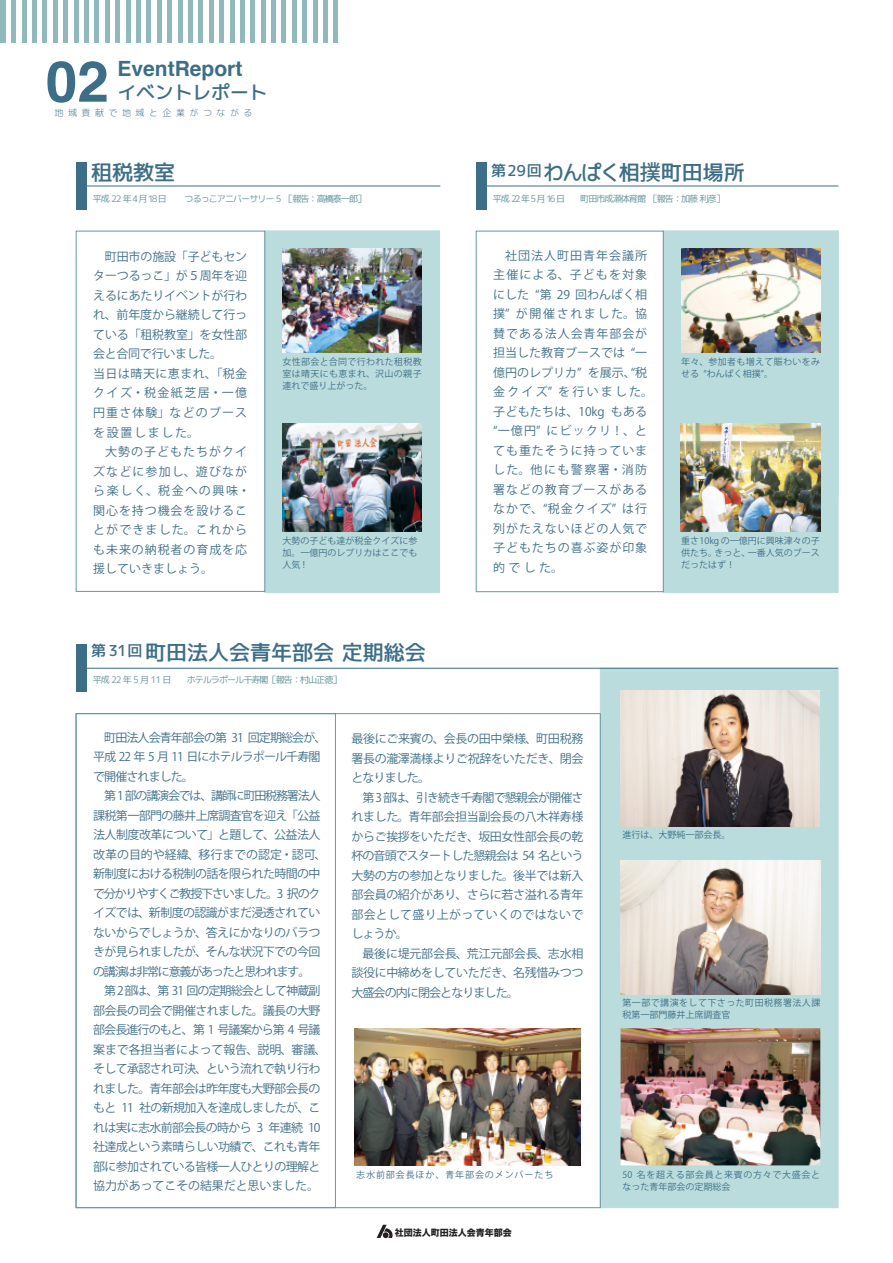
<style>
.page{position:relative;width:893px;height:1263px;background:#fff}
.page>*{position:absolute;margin:0;border:0;box-sizing:border-box;transform-origin:0 0}
.t1{font:700 56.85px "Helvetica";color:#3d6e87}
.t2{font:21px "mplus 1 c medium";color:#3d6e87}
.t3{font:21px "mplus 1 c medium";letter-spacing:-.1em;color:#3d6e87}
.t4{font:700 21px "Helvetica";color:#3d6e87}
.t5{font:18.75px "mplus 1 c medium";color:#3d6e87}
.t6{font:12px/19.5px "Koz Go Pro";letter-spacing:.075em;color:#3d6e87}
.t7{font:12px "Koz Go Pro";letter-spacing:-.03em;color:#3d6e87}
.t8{font:12px "Koz Go Pro";letter-spacing:-.075em;color:#3d6e87}
.t9{font:12px "Koz Go Pro";letter-spacing:-.055em;color:#3d6e87}
.t10{font:12px "Koz Go Pro";letter-spacing:-.05em;color:#3d6e87}
.t11{font:12px "Koz Go Pro";letter-spacing:-.1em;color:#3d6e87}
.t12{font:12px "Koz Go Pro";letter-spacing:-.005em;color:#3d6e87}
.t13{font:12px "Koz Go Pro";letter-spacing:-.06em;color:#3d6e87}
.t14{font:12px "Koz Go Pro";letter-spacing:-.01em;color:#3d6e87}
.t15{font:12px "Koz Go Pro";letter-spacing:.02em;color:#3d6e87}
.t16{font:9px/12px "Koz Go Pro";color:#3d6e87;text-align:justify}
.t17{font:9px "mplus 1 c regular";letter-spacing:-.1em;color:#69989e}
.t18{font:9px/12px "Koz Go Pro";letter-spacing:.075em;color:#3d6e87}
.t19{font:9px/12px "Koz Go Pro";letter-spacing:.05em;color:#3d6e87}
.t20{font:9px/12px "Koz Go Pro";letter-spacing:.04em;color:#3d6e87}
.t21{font:9px "Koz Go Pro";letter-spacing:.1em;color:#3d6e87}
.t22{font:9px "mplus 1 c light";letter-spacing:.5em;color:#3d6e87}
.t23{font:9px "Hira Kaku Std N W8";color:#231f20}
.s1{font-family:"Koz Go Pro";font-weight:300}
.s2{font-family:"Koz Go Pro";font-weight:500}
.s3{font-family:"Koz Go Pro"}
</style>
<div class="page">
<div style="left:600px;top:668px;width:238px;height:540px;background:#bbdcdc;border:1px solid #bbdcdc"></div>
<div style="left:265px;top:231px;width:175px;height:362px;background:#bbdcdc;border:1px solid #bbdcdc"></div>
<div style="left:663px;top:231px;width:175px;height:362px;background:#bbdcdc;border:1px solid #bbdcdc"></div>
<div style="left:0;top:0;width:6px;height:42px;background:#91b9bb"></div>
<div style="left:11px;top:0;width:5px;height:42px;background:#91b9bb"></div>
<div style="left:22px;top:0;width:5px;height:42px;background:#91b9bb"></div>
<div style="left:32px;top:0;width:5px;height:42px;background:#91b9bb"></div>
<div style="left:42px;top:0;width:5px;height:42px;background:#91b9bb"></div>
<div style="left:53px;top:0;width:5px;height:42px;background:#91b9bb"></div>
<div style="left:63px;top:0;width:5px;height:42px;background:#91b9bb"></div>
<div style="left:74px;top:0;width:5px;height:42px;background:#91b9bb"></div>
<div style="left:84px;top:0;width:5px;height:42px;background:#91b9bb"></div>
<div style="left:94px;top:0;width:5px;height:42px;background:#91b9bb"></div>
<div style="left:105px;top:0;width:5px;height:42px;background:#91b9bb"></div>
<div style="left:115px;top:0;width:5px;height:42px;background:#91b9bb"></div>
<div style="left:126px;top:0;width:5px;height:42px;background:#91b9bb"></div>
<div style="left:136px;top:0;width:5px;height:42px;background:#91b9bb"></div>
<div style="left:146px;top:0;width:5px;height:42px;background:#91b9bb"></div>
<div style="left:157px;top:0;width:5px;height:42px;background:#91b9bb"></div>
<div style="left:167px;top:0;width:5px;height:42px;background:#91b9bb"></div>
<hr style="left:178px;top:0;width:4px;height:42px;background:#91b9bb">
<div style="left:188px;top:0;width:5px;height:42px;background:#91b9bb"></div>
<div style="left:198px;top:0;width:5px;height:42px;background:#91b9bb"></div>
<div style="left:209px;top:0;width:5px;height:42px;background:#91b9bb"></div>
<div style="left:219px;top:0;width:5px;height:42px;background:#91b9bb"></div>
<hr style="left:230px;top:0;width:4px;height:42px;background:#91b9bb">
<div style="left:240px;top:0;width:5px;height:42px;background:#91b9bb"></div>
<div style="left:250px;top:0;width:5px;height:42px;background:#91b9bb"></div>
<div style="left:261px;top:0;width:5px;height:42px;background:#91b9bb"></div>
<div style="left:271px;top:0;width:5px;height:42px;background:#91b9bb"></div>
<div style="left:281px;top:0;width:5px;height:42px;background:#91b9bb"></div>
<div style="left:292px;top:0;width:5px;height:42px;background:#91b9bb"></div>
<div style="left:302px;top:0;width:5px;height:42px;background:#91b9bb"></div>
<div style="left:313px;top:0;width:5px;height:42px;background:#91b9bb"></div>
<div style="left:323px;top:0;width:5px;height:42px;background:#91b9bb"></div>
<div style="left:333px;top:0;width:5px;height:42px;background:#91b9bb"></div>
<svg style="left:377px;top:1225px;width:16px;height:13px"></svg>
<div style="left:76px;top:162px;width:11px;height:48px;background:#3d6e87"></div>
<hr style="left:81px;top:186px;width:359px;height:1px;background:#3d6e87">
<div style="left:76px;top:645px;width:11px;height:47px;background:#3d6e87"></div>
<hr style="left:81px;top:668px;width:757px;height:1px;background:#3d6e87">
<div style="left:476px;top:162px;width:11px;height:48px;background:#3d6e87"></div>
<hr style="left:482px;top:186px;width:356px;height:1px;background:#3d6e87">
<div style="left:76px;top:713px;width:260px;height:495px;border:1px solid #69989e"></div>
<img style="left:282px;top:423px;width:140px;height:108px">
<img style="left:282px;top:249px;width:140px;height:104px">
<div style="left:663px;top:231px;width:175px;height:265px;background:#bbdcdc;border:1px solid #bbdcdc"></div>
<img style="left:681px;top:249px;width:139px;height:104px">
<img style="left:681px;top:423px;width:139px;height:108px">
<img style="left:355px;top:1028px;width:226px;height:138px">
<img style="left:621px;top:690px;width:199px;height:136px">
<img style="left:621px;top:860px;width:199px;height:134px">
<img style="left:621px;top:1028px;width:199px;height:137px">
<div style="left:476px;top:231px;width:187px;height:361px;border:1px solid #69989e"></div>
<div style="left:76px;top:231px;width:189px;height:361px;border:1px solid #69989e"></div>
<p class="t4" style="left:118px;top:52px;width:126px">EventReport</p>
<p class="t1" style="left:46px;top:36px;width:65px">02</p>
<p class="t22" style="left:55px;top:106px;width:199px">地域<span class="s1">貢献</span>で地域と<span class="s1">企</span>業がつながる</p>
<p class="t5" style="left:117px;top:79px;width:152px">イベントレポート</p>
<p class="t2" style="left:91px;top:158px;width:85px">租税教室</p>
<p class="t3" style="left:491px;top:157px;width:255px"><sup>第29回</sup>わんぱく相<span class="s2">撲</span>町田場所</p>
<p class="t17" style="left:93px;top:192px;width:275px">平成 22 年4月18日 　 つるっこアニバーサリー 5　［報告：高橋泰一郎］</p>
<p class="t17" style="left:493px;top:192px;width:234px">平成 22年5月16日　 町田市成<span class="s3">瀬</span>体育館　［報告：加<span class="s3">藤</span> 利彦］</p>
<p class="t6" style="left:93px;top:247px;width:159px">　町田市の施設「子どもセンターつるっこ」が５周年を迎えるにあたりイベントが行われ、前年度から継続して行っている「租税教室」を女性部会と合同で行いました。<br>当日は晴天に恵まれ、「税金クイズ・税金紙芝居・一億円重さ体験」などのブースを設置しました。　　　　　大勢の子どもたちがクイズなどに参加し、遊びながら楽しく、税金への興味・関心を持つ機会を設けることができました。これからも未来の納税者の育成を応援していきましょう。</p>
<p class="t6" style="left:493px;top:246px;width:162px">　社団法人町田青年会議所主催による、子どもを対象にした “第 29 回わんぱく相撲” が開催されました。協賛である法人会青年部会が担当した教育ブースでは “一億円のレプリカ” を展示、“税金クイズ” を行いました。子どもたちは、10kg もある“一億円” にビックリ！、とても重たそうに持っていました。他にも警察署・消防署などの教育ブースがあるなかで、“税金クイズ” は行列がたえないほどの人気で子どもたちの喜ぶ姿が印象</p>
<p class="t16" style="left:282px;top:356px;width:141px">女性部会と合同で行われた租税教室は晴天にも恵まれ、沢山の親子連れで盛り上がった。</p>
<p class="t20" style="left:681px;top:356px;width:141px">年々、参加者も増えて賑わいをみせる “わんぱく相撲”。</p>
<p class="t16" style="left:282px;top:535px;width:137px">大勢の子ども達が税金クイズに参加。一億円のレプリカはここでも人気 !</p>
<p class="t16" style="left:681px;top:535px;width:140px">重さ10kgの一億円に興味津々の子供たち。きっと、一番人気のブースだったはず！</p>
<p class="t2" style="left:91px;top:637px;width:336px"><sup>第31回</sup> 町田法人会青年部会 定期総会</p>
<p class="t17" style="left:93px;top:673px;width:250px">平成 22 年 5 月 11 日　 ホテルラポール千<span class="s3">寿</span>閣［報告：村山正徳］</p>
<p class="t8" style="left:93px;top:729px;width:235px">　町田法人会青年部会の第 31 回定期総会が、</p>
<p class="t8" style="left:93px;top:749px;width:229px">平成 22 年 5 月 11 日にホテルラポール千寿閣</p>
<p class="t8" style="left:93px;top:768px;width:102px">で開催されました。</p>
<p class="t11" style="left:104px;top:788px;width:218px">第 1 部の講演会では、講師に町田税務署法人</p>
<p class="t10" style="left:93px;top:807px;width:229px">課税第一部門の藤井上席調査官を迎え「公益</p>
<p class="t7" style="left:93px;top:827px;width:229px">法人制度改革について」と題して、公益法人</p>
<p class="t12" style="left:93px;top:846px;width:235px">改革の目的や経緯、移行までの認定・認可、</p>
<p class="t9" style="left:93px;top:866px;width:229px">新制度における税制の話を限られた時間の中</p>
<p class="t11" style="left:93px;top:885px;width:229px">で分かりやすくご教授下さいました。3 択のク</p>
<p class="t10" style="left:93px;top:905px;width:229px">イズでは、新制度の認識がまだ浸透されてい</p>
<p class="t10" style="left:93px;top:924px;width:229px">ないからでしょうか、答えにかなりのバラつ</p>
<p class="t10" style="left:93px;top:944px;width:229px">きが見られましたが、そんな状況下での今回</p>
<p class="t11" style="left:93px;top:963px;width:219px">の講演は非常に意義があったと思われます。</p>
<p class="t8" style="left:104px;top:983px;width:218px">第2部は、第 31 回の定期総会として神蔵副</p>
<p class="t9" style="left:93px;top:1002px;width:229px">部会長の司会で開催されました。議長の大野</p>
<p class="t8" style="left:93px;top:1022px;width:229px">部会長進行のもと、第 1 号議案から第 4 号議</p>
<p class="t7" style="left:93px;top:1041px;width:235px">案まで各担当者によって報告、説明、審議、</p>
<p class="t9" style="left:93px;top:1061px;width:229px">そして承認され可決、という流れで執り行わ</p>
<p class="t9" style="left:93px;top:1080px;width:229px">れました。青年部会は昨年度も大野部会長の</p>
<p class="t9" style="left:93px;top:1100px;width:229px">もと 11 社の新規加入を達成しましたが、こ</p>
<p class="t13" style="left:93px;top:1119px;width:229px">れは実に志水前部会長の時から 3 年連続 10</p>
<p class="t9" style="left:93px;top:1139px;width:229px">社達成という素晴らしい功績で、これも青年</p>
<p class="t9" style="left:93px;top:1158px;width:229px">部に参加されている皆様一人ひとりの理解と</p>
<p class="t14" style="left:93px;top:1178px;width:227px">協力があってこその結果だと思いました。</p>
<p class="t7" style="left:351px;top:731px;width:233px">最後にご来賓の、会長の田中榮様、町田税務</p>
<p class="t7" style="left:351px;top:750px;width:233px">署長の瀧澤満様よりご祝辞をいただき、閉会</p>
<p class="t7" style="left:351px;top:770px;width:80px">となりました。</p>
<p class="t8" style="left:363px;top:789px;width:222px">第3部は、引き続き千寿閣で懇親会が開催さ</p>
<p class="t7" style="left:351px;top:809px;width:233px">れました。青年部会担当副会長の八木祥寿様</p>
<p class="t7" style="left:351px;top:828px;width:233px">からご挨拶をいただき、坂田女性部会長の乾</p>
<p class="t8" style="left:351px;top:848px;width:233px">杯の音頭でスタートした懇親会は 54 名という</p>
<p class="t7" style="left:351px;top:867px;width:233px">大勢の方の参加となりました。後半では新入</p>
<p class="t7" style="left:351px;top:887px;width:233px">部会員の紹介があり、さらに若さ溢れる青年</p>
<p class="t15" style="left:351px;top:906px;width:233px">部会として盛り上がっていくのではないで</p>
<p class="t7" style="left:351px;top:926px;width:58px">しょうか。</p>
<p class="t7" style="left:351px;top:945px;width:233px">　最後に堤元部会長、荒江元部会長、志水相</p>
<p class="t7" style="left:351px;top:965px;width:233px">談役に中締めをしていただき、名残惜みつつ</p>
<p class="t8" style="left:351px;top:984px;width:169px">大盛会の内に閉会となりました。</p>
<p class="t16" style="left:622px;top:829px;width:109px">進行は、大野純一部会長。</p>
<p class="t19" style="left:622px;top:997px;width:199px">第一部で講演をして下さった町田税務署法人課税第一部門藤井上席調査官</p>
<p class="t21" style="left:356px;top:1169px;width:199px">志水前部会長ほか、青年部会のメンバーたち</p>
<p class="t18" style="left:622px;top:1169px;width:199px">50 名を超える部会員と来賓の方々で大盛会となった青年部会の定期総会</p>
<p class="t23" style="left:395px;top:1228px;width:118px">社団法人町田法人会青年部会</p>
</div>
